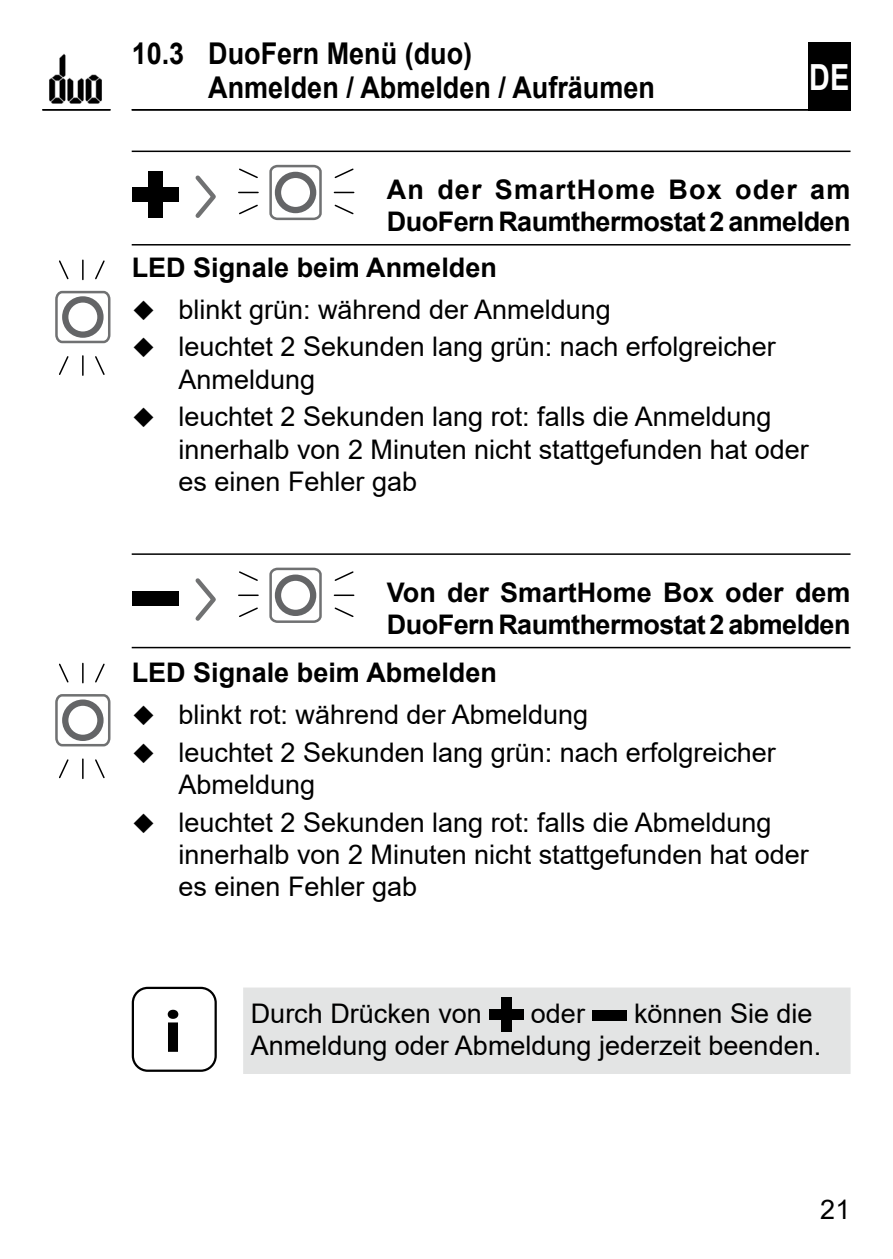
<style>
.page{position:relative;width:893px;height:1259px;background:#fff}
.page>*{position:absolute;margin:0;border:0;box-sizing:border-box;transform-origin:0 0}
.t1{font:700 60px "Myriad Pro";color:#000;scale:1.1 1}
.t2{font:700 36px "Arial";color:#fff;scale:.8 1}
.t3{font:700 30px/33.6px "Arial";color:#000;scale:.9 1}
.t4{font:27px/37.5px "Arial";color:#000}
.t5{font:700 27px/32.4px "Arial";letter-spacing:-.02em;color:#000}
.t6{font:700 27px "Arial";color:#000}
</style>
<div class="page">
<div style="left:808px;top:42px;width:42px;height:69px;background:#000"></div>
<hr style="left:132px;top:109px;width:718px;height:2px;background:#000">
<hr style="left:42px;top:109px;width:68px;height:2px;background:#000">
<hr style="left:132px;top:151px;width:718px;height:1px;background:#000">
<hr style="left:132px;top:244px;width:718px;height:1px;background:#000">
<div style="left:148px;top:171px;width:14px;height:47px;background:#000"></div>
<div style="left:132px;top:187px;width:46px;height:15px;background:#000"></div>
<svg style="left:195px;top:175px;width:21px;height:43px"></svg>
<div style="left:269px;top:165px;width:53px;height:55px;border:3px solid #707172;border-radius:6px"></div>
<svg style="left:278px;top:175px;width:35px;height:35px"></svg>
<div style="left:275px;top:172px;width:41px;height:41px;border:6px solid #646567;border-radius:50%"></div>
<svg style="left:239px;top:192px;width:19px;height:1px"></svg>
<svg style="left:239px;top:204px;width:19px;height:11px"></svg>
<svg style="left:239px;top:168px;width:19px;height:10px"></svg>
<svg style="left:334px;top:192px;width:20px;height:1px"></svg>
<svg style="left:334px;top:204px;width:20px;height:11px"></svg>
<svg style="left:334px;top:168px;width:20px;height:11px"></svg>
<div style="left:55px;top:291px;width:55px;height:52px;border:3px solid #707172;border-radius:6px"></div>
<svg style="left:65px;top:299px;width:35px;height:36px"></svg>
<div style="left:62px;top:296px;width:42px;height:42px;border:6px solid #646567;border-radius:50%"></div>
<svg style="left:82px;top:260px;width:2px;height:19px"></svg>
<svg style="left:95px;top:260px;width:10px;height:20px"></svg>
<svg style="left:59px;top:260px;width:10px;height:20px"></svg>
<svg style="left:82px;top:356px;width:2px;height:19px"></svg>
<svg style="left:95px;top:356px;width:10px;height:19px"></svg>
<svg style="left:59px;top:356px;width:10px;height:19px"></svg>
<div style="left:55px;top:694px;width:55px;height:52px;border:3px solid #707172;border-radius:6px"></div>
<svg style="left:65px;top:702px;width:35px;height:36px"></svg>
<div style="left:62px;top:699px;width:42px;height:42px;border:6px solid #646567;border-radius:50%"></div>
<svg style="left:82px;top:663px;width:2px;height:19px"></svg>
<svg style="left:95px;top:663px;width:10px;height:20px"></svg>
<svg style="left:59px;top:663px;width:10px;height:20px"></svg>
<svg style="left:82px;top:759px;width:2px;height:19px"></svg>
<svg style="left:95px;top:759px;width:10px;height:20px"></svg>
<svg style="left:59px;top:759px;width:10px;height:20px"></svg>
<hr style="left:132px;top:553px;width:718px;height:2px;background:#000">
<hr style="left:132px;top:647px;width:718px;height:1px;background:#000">
<div style="left:132px;top:591px;width:46px;height:15px;background:#000"></div>
<svg style="left:195px;top:578px;width:21px;height:43px"></svg>
<div style="left:269px;top:567px;width:53px;height:56px;border:3px solid #707172;border-radius:6px"></div>
<svg style="left:278px;top:578px;width:35px;height:35px"></svg>
<div style="left:275px;top:574px;width:41px;height:42px;border:6px solid #646567;border-radius:50%"></div>
<svg style="left:239px;top:594px;width:19px;height:2px"></svg>
<svg style="left:239px;top:607px;width:19px;height:10px"></svg>
<svg style="left:239px;top:571px;width:19px;height:10px"></svg>
<hr style="left:334px;top:594px;width:20px;height:2px;background:#000">
<svg style="left:334px;top:607px;width:20px;height:10px"></svg>
<svg style="left:334px;top:571px;width:20px;height:10px"></svg>
<div style="left:243px;top:987px;width:608px;height:87px;background:#e3e4e4"></div>
<div style="left:132px;top:986px;width:85px;height:85px;border:2px solid #000;border-radius:15px"></div>
<div style="left:501px;top:997px;width:11px;height:34px;background:#000"></div>
<div style="left:489px;top:1009px;width:34px;height:10px;background:#000"></div>
<div style="left:592px;top:1010px;width:34px;height:10px;background:#000"></div>
<img style="left:49px;top:53px;width:53px;height:51px">
<p class="t3" style="left:208px;top:37px;width:498px;text-indent:-77px">10.3 DuoFern Menü (duo)<br>Anmelden / Abmelden / Aufräumen</p>
<h2 class="t2" style="left:809px;top:52px;width:52px">DE</h2>
<p class="t5" style="left:387px;top:173px;width:465px">An der SmartHome Box oder am<br>DuoFern Raumthermostat 2 anmelden</p>
<p class="t6" style="left:132px;top:248px;width:367px">LED Signale beim Anmelden</p>
<p class="t4" style="left:179px;top:290px;width:599px">blinkt grün: während der Anmeldung<br>leuchtet 2 Sekunden lang grün: nach erfolgreicher</p>
<p class="t4" style="left:179px;top:360px;width:594px">Anmeldung<br>leuchtet 2 Sekunden lang rot: falls die Anmeldung</p>
<p class="t4" style="left:179px;top:433px;width:632px;line-height:32.4px">innerhalb von 2 Minuten nicht stattgefunden hat oder es einen Fehler gab</p>
<p class="t5" style="left:387px;top:576px;width:465px">Von der SmartHome Box oder dem<br>DuoFern Raumthermostat 2 abmelden</p>
<p class="t6" style="left:132px;top:654px;width:367px">LED Signale beim Abmelden</p>
<p class="t4" style="left:179px;top:695px;width:599px">blinkt rot: während der Abmeldung<br>leuchtet 2 Sekunden lang grün: nach erfolgreicher</p>
<p class="t4" style="left:179px;top:765px;width:594px">Abmeldung<br>leuchtet 2 Sekunden lang rot: falls die Abmeldung</p>
<p class="t4" style="left:179px;top:838px;width:632px;line-height:32.4px">innerhalb von 2 Minuten nicht stattgefunden hat oder es einen Fehler gab</p>
<p class="t4" style="left:251px;top:997px;width:572px;line-height:32.4px;text-indent:383px">können Sie die<br>Anmeldung oder Abmeldung jederzeit beenden.</p>
<h1 class="t1" style="left:164px;top:998px;width:18px">i</h1>
<p class="t4" style="left:251px;top:994px;width:233px">Durch Drücken von</p>
<p class="t4" style="left:531px;top:994px;width:56px">oder</p>
<p class="t4" style="left:820px;top:1190px;width:32px">21</p>
</div>
